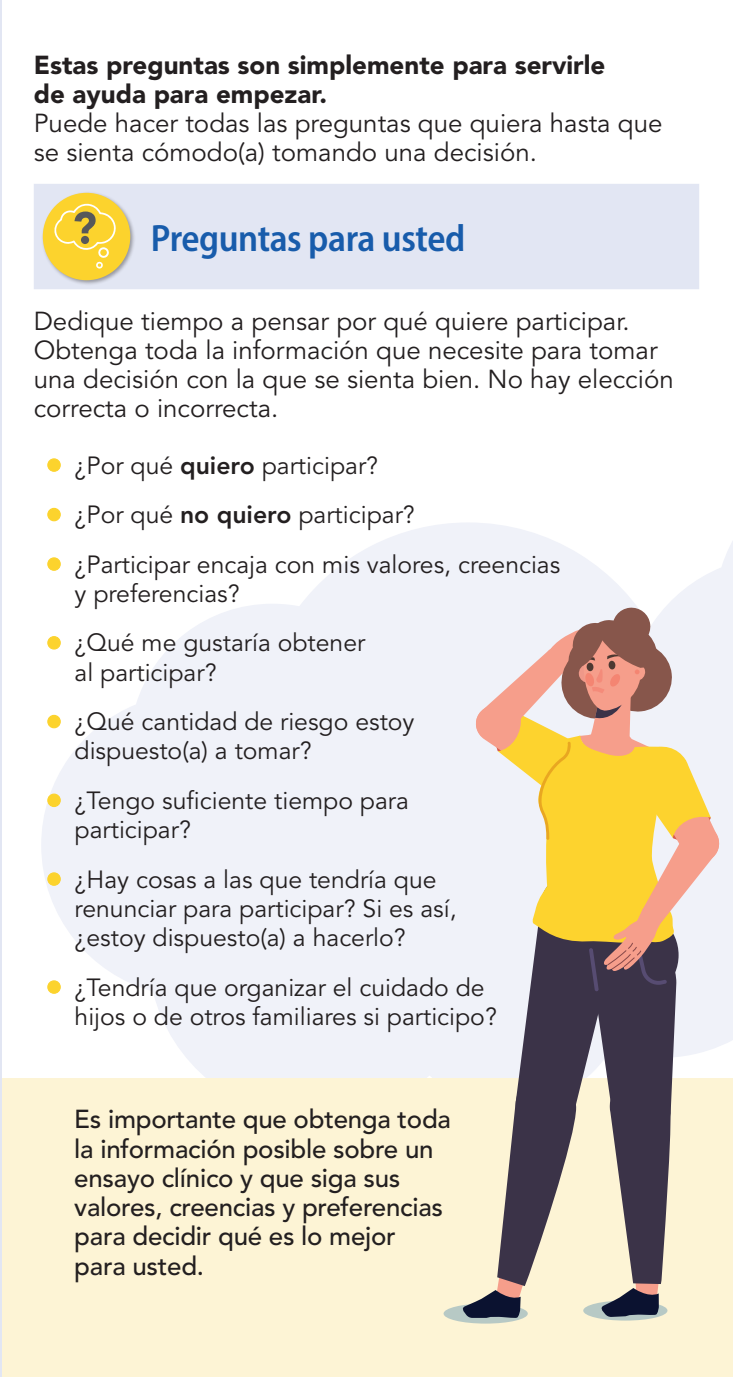
<style>
.page{position:relative;width:733px;height:1377px;background:#fff}
.page>*{position:absolute;margin:0;border:0;box-sizing:border-box;transform-origin:0 0}
.subhead{font:38.25px "Myriad Variable Concept";letter-spacing:-.01em;color:#185cab}
.body_copy{font:25.88px/29.2px "Avenir LT Std";color:#231f20}
.Check_box_body_text{font:500 25.88px/29.2px "Avenir LT Std";letter-spacing:-.01em;color:#231f20}
.Check_box_body_text-2{font:24.75px/29.2px "Avenir LT Std";color:#231f20}
.s1{font-weight:900}
.s2{font-weight:800}
</style>
<div class="page">
<svg style="left:41px;top:523px;width:691px;height:555px;fill:#f0f2f9"></svg>
<div style="left:3px;top:1078px;width:729px;height:299px;background:#fdf4d5"></div>
<hr style="left:0;top:0;width:2px;height:1377px;background:#e2e6f3">
<svg style="left:626px;top:523px;width:106px;height:459px"></svg>
<div style="left:34px;top:184px;width:665px;height:105px;background:#e2e6f3"></div>
<div style="left:41px;top:191px;width:95px;height:95px;background:#231f20;opacity:.4"></div>
<div style="left:43px;top:193px;width:87px;height:87px;background:#fcd32d;border-radius:50%"></div>
<svg style="left:53px;top:201px;width:63px;height:68px"></svg>
<div style="left:48px;top:459px;width:12px;height:12px;background:#fcd32d;border-radius:50%"></div>
<div style="left:47px;top:458px;width:14px;height:14px;border:1px solid #fcd32d;border-radius:50%"></div>
<div style="left:48px;top:508px;width:12px;height:13px;background:#fcd32d;border-radius:50%"></div>
<div style="left:47px;top:508px;width:14px;height:13px;border:1px solid #fcd32d;border-radius:50%"></div>
<div style="left:48px;top:558px;width:12px;height:12px;background:#fcd32d;border-radius:50%"></div>
<div style="left:47px;top:557px;width:14px;height:14px;border:1px solid #fcd32d;border-radius:50%"></div>
<div style="left:48px;top:637px;width:12px;height:12px;background:#fcd32d;border-radius:50%"></div>
<div style="left:47px;top:636px;width:14px;height:14px;border:1px solid #fcd32d;border-radius:50%"></div>
<div style="left:48px;top:715px;width:12px;height:13px;background:#fcd32d;border-radius:50%"></div>
<div style="left:47px;top:715px;width:14px;height:13px;border:1px solid #fcd32d;border-radius:50%"></div>
<div style="left:48px;top:794px;width:12px;height:13px;background:#fcd32d;border-radius:50%"></div>
<div style="left:47px;top:794px;width:14px;height:13px;border:1px solid #fcd32d;border-radius:50%"></div>
<div style="left:48px;top:873px;width:12px;height:12px;background:#fcd32d;border-radius:50%"></div>
<div style="left:47px;top:872px;width:14px;height:14px;border:1px solid #fcd32d;border-radius:50%"></div>
<div style="left:48px;top:981px;width:12px;height:12px;background:#fcd32d;border-radius:50%"></div>
<div style="left:47px;top:980px;width:14px;height:14px;border:1px solid #fcd32d;border-radius:50%"></div>
<svg style="left:443px;top:1304px;width:84px;height:20px"></svg>
<svg style="left:443px;top:609px;width:276px;height:714px"></svg>
<p class="body_copy" style="left:34px;top:51px;width:630px"><span class="s1">Estas preguntas son simplemente para servirle<br>de ayuda para empezar.<br></span>Puede hacer todas las preguntas que quiera hasta que se sienta cómodo(a) tomando una decisión.</p>
<p class="subhead" style="left:151px;top:216px;width:316px">Preguntas para usted</p>
<p class="body_copy" style="left:34px;top:307px;width:641px">Dedique tiempo a pensar por qué quiere participar.<br>Obtenga toda la información que necesite para tomar una decisión con la que se sienta bien. No hay elección correcta o incorrecta.</p>
<p class="Check_box_body_text-2" style="left:75px;top:451px;width:305px">¿Por qué <span class="s2">quiero</span> participar?</p>
<p class="Check_box_body_text-2" style="left:75px;top:501px;width:341px">¿Por qué <span class="s2">no quiero</span> participar?</p>
<p class="Check_box_body_text-2" style="left:75px;top:550px;width:487px">¿Participar encaja con mis valores, creencias y preferencias?</p>
<p class="Check_box_body_text-2" style="left:75px;top:629px;width:292px">¿Qué me gustaría obtener al participar?</p>
<p class="Check_box_body_text-2" style="left:75px;top:708px;width:341px">¿Qué cantidad de riesgo estoy dispuesto(a) a tomar?</p>
<p class="Check_box_body_text-2" style="left:75px;top:787px;width:336px">¿Tengo suficiente tiempo para participar?</p>
<p class="Check_box_body_text-2" style="left:75px;top:865px;width:383px">¿Hay cosas a las que tendría que renunciar para participar? Si es así, ¿estoy dispuesto(a) a hacerlo?</p>
<p class="Check_box_body_text-2" style="left:75px;top:973px;width:424px">¿Tendría que organizar el cuidado de hijos o de otros familiares si participo?</p>
<p class="Check_box_body_text" style="left:74px;top:1106px;width:378px">Es importante que obtenga toda la información posible sobre un ensayo clínico y que siga sus valores, creencias y preferencias para decidir qué es lo mejor para usted.</p>
</div>
